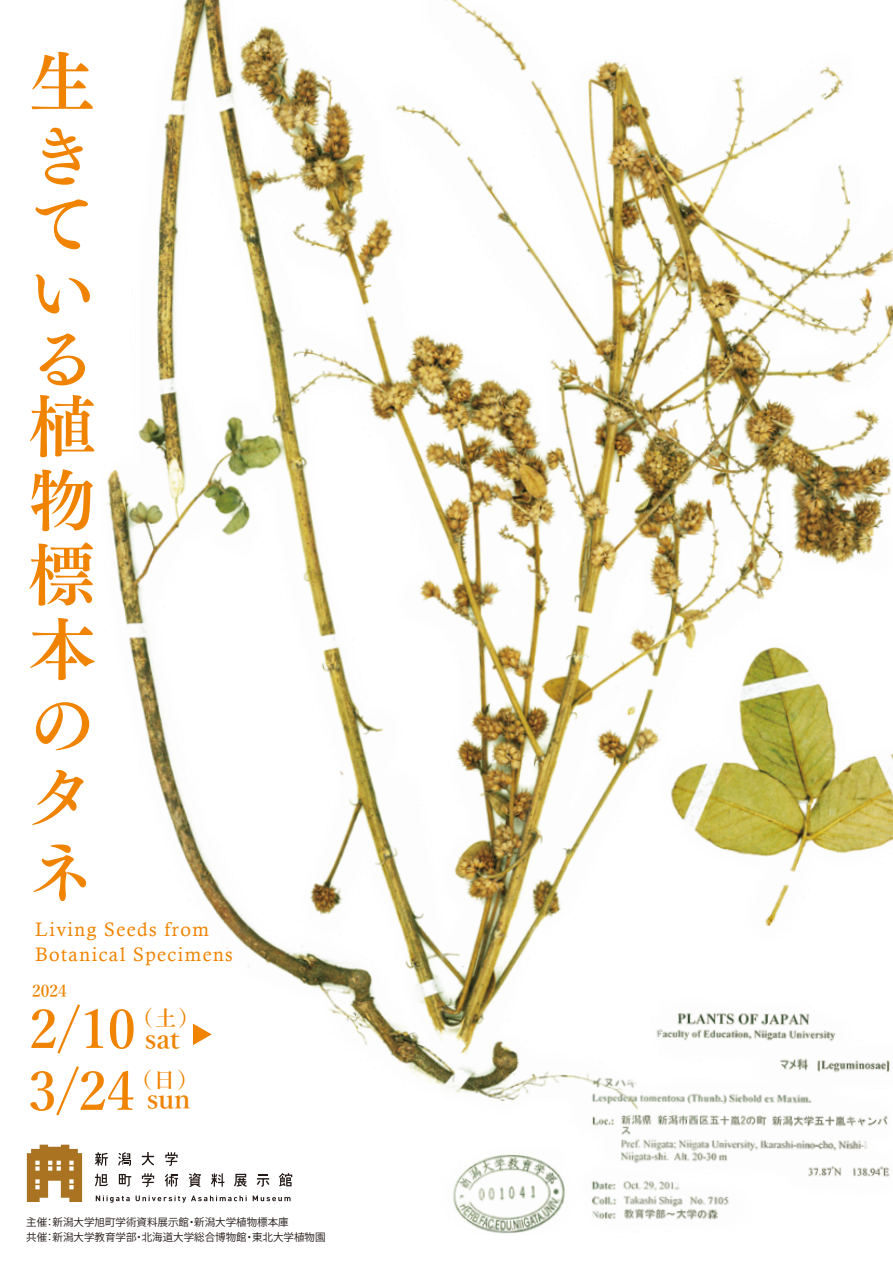
<style>
.page{position:relative;width:893px;height:1263px;background:#fff}
.page>*{position:absolute;margin:0;border:0;box-sizing:border-box;transform-origin:0 0}
.t1{font:67.5px/74.2px "Tsuku Min Pro B";color:#f08300}
.t2{font:600 53.25px/61.9px "Yu Min";color:#f08300}
.t3{font:600 27.75px "Yu Min";color:#f08300}
.t4{font:600 21.3px "Yu Min";color:#f08300}
.t5{font:19.5px/25.5px "Calisto";letter-spacing:.075em;color:#f08300}
.t6{font:600 16.5px "Yu Min";color:#f08300}
.t7{font:10.5px/15px "Koz Go Pr 6 N";color:#221815}
</style>
<div class="page">
<img style="left:60px;top:0;width:833px;height:1234px">
<svg style="left:189px;top:1173px;width:12px;height:14px"></svg>
<svg style="left:279px;top:1173px;width:13px;height:13px"></svg>
<svg style="left:142px;top:1152px;width:12px;height:13px"></svg>
<svg style="left:257px;top:1174px;width:12px;height:13px"></svg>
<svg style="left:27px;top:1145px;width:55px;height:57px"></svg>
<svg style="left:95px;top:1152px;width:13px;height:14px"></svg>
<svg style="left:95px;top:1174px;width:13px;height:12px"></svg>
<svg style="left:119px;top:1174px;width:12px;height:12px"></svg>
<svg style="left:234px;top:1174px;width:13px;height:13px"></svg>
<svg style="left:118px;top:1152px;width:13px;height:14px"></svg>
<svg style="left:165px;top:1174px;width:13px;height:13px"></svg>
<svg style="left:165px;top:1152px;width:13px;height:14px"></svg>
<svg style="left:142px;top:1173px;width:12px;height:14px"></svg>
<svg style="left:211px;top:1173px;width:13px;height:14px"></svg>
<svg style="left:96px;top:1195px;width:34px;height:8px"></svg>
<svg style="left:136px;top:1195px;width:111px;height:8px"></svg>
<svg style="left:253px;top:1195px;width:38px;height:6px"></svg>
<svg style="left:193px;top:1023px;width:19px;height:22px"></svg>
<h1 class="t1" style="left:28px;top:43px;width:66px">生き</h1>
<h1 class="t1" style="left:28px;top:188px;width:67px;line-height:67.5px">ている植</h1>
<h1 class="t1" style="left:28px;top:461px;width:68px">物標本のタネ</h1>
<h3 class="t5" style="left:35px;top:916px;width:199px">Living Seeds from<br>Botanical Specimens</h3>
<h3 class="t6" style="left:32px;top:981px;width:36px">2024</h3>
<h2 class="t2" style="left:28px;top:1000px;width:109px">2/10<br>3/24</h2>
<h3 class="t4" style="left:132px;top:1006px;width:70px">（土）</h3>
<h3 class="t3" style="left:145px;top:1024px;width:37px">sat</h3>
<h3 class="t4" style="left:130px;top:1068px;width:70px">（日）</h3>
<h3 class="t3" style="left:147px;top:1083px;width:45px">sun</h3>
<p class="t7" style="left:26px;top:1214px;width:301px">主催：新潟大学旭町学術資料展示館・新潟大学植物標本庫<br>共催：新潟大学教育学部・北海道大学総合博物館・東北大学植物園</p>
</div>
